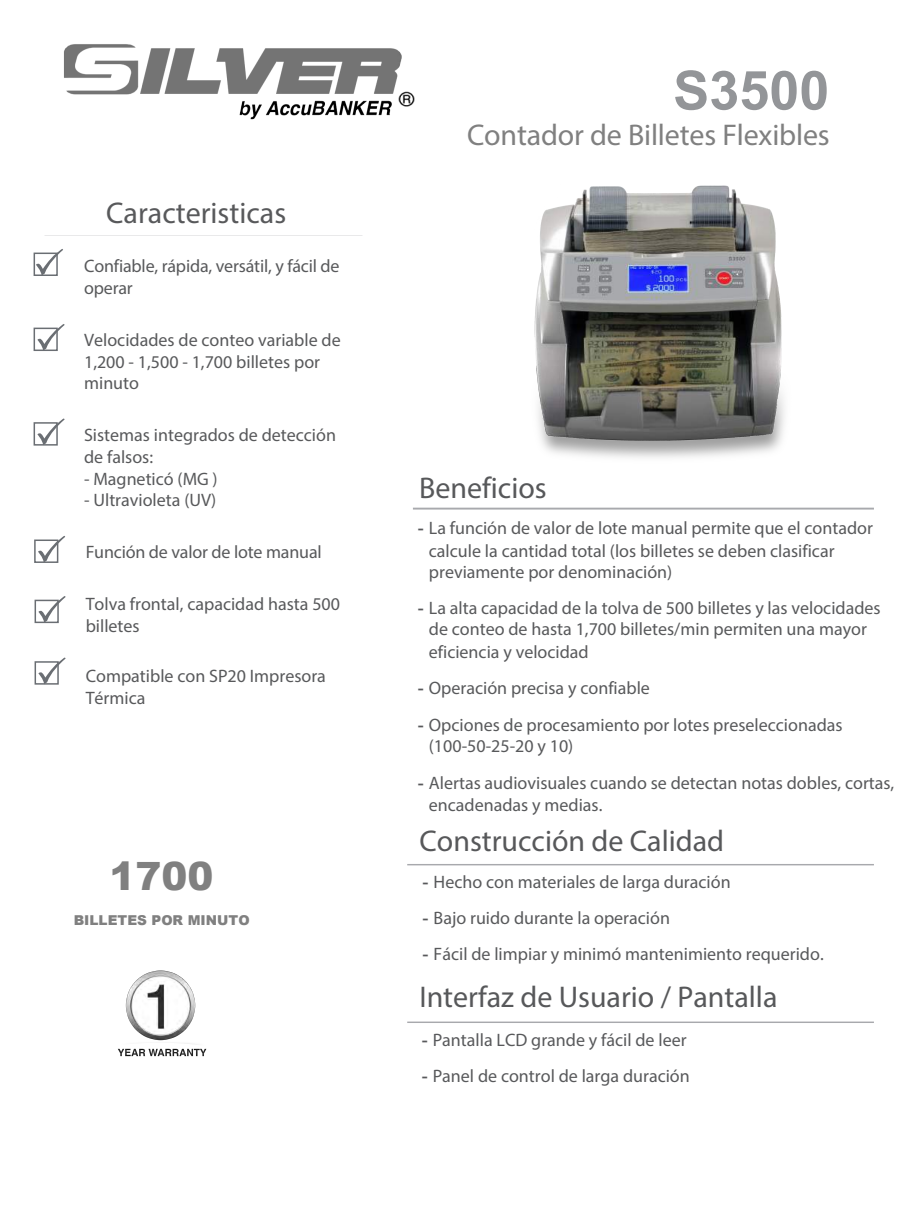
<style>
.page{position:relative;width:919px;height:1210px;background:#fff}
.page>*{position:absolute;margin:0;border:0;box-sizing:border-box;transform-origin:0 0}
.t1{font:700 54px "Arial";color:#939598}
.t2{font:900 39px "Arial";color:#808080}
.t3{font:30px "Myriad Pro";color:#57585a}
.t4{font:30px "Myriad Pro";letter-spacing:-.005em;color:#808080}
.t5{font:30px "Myriad Pro";color:#58595b}
.t6{font:18px/21.6px "Myriad Pro";color:#58595b}
.t7{font:900 13.65px "Arial";color:#808080}
.s1{font-family:"Arial"}
</style>
<div class="page">
<hr style="left:407px;top:863px;width:467px;height:2px;background:#a8a9ad">
<hr style="left:413px;top:507px;width:461px;height:2px;background:#a8a9ad">
<img style="left:118px;top:970px;width:89px;height:87px">
<img style="left:64px;top:44px;width:338px;height:76px">
<svg style="left:37px;top:324px;width:28px;height:24px"></svg>
<div style="left:34px;top:327px;width:24px;height:24px;border:2px solid #6a6e73"></div>
<svg style="left:37px;top:418px;width:28px;height:24px"></svg>
<div style="left:34px;top:422px;width:24px;height:23px;border:2px solid #6a6e73"></div>
<svg style="left:38px;top:536px;width:27px;height:26px"></svg>
<div style="left:34px;top:539px;width:24px;height:24px;border:2px solid #6a6e73"></div>
<svg style="left:38px;top:596px;width:28px;height:24px"></svg>
<div style="left:35px;top:599px;width:24px;height:24px;border:2px solid #6a6e73"></div>
<svg style="left:37px;top:249px;width:26px;height:24px"></svg>
<div style="left:34px;top:252px;width:24px;height:24px;border:2px solid #6a6e73"></div>
<img style="left:398px;top:91px;width:17px;height:17px">
<hr style="left:407px;top:1021px;width:467px;height:1px;background:#a8a9ad">
<img style="left:534px;top:185px;width:251px;height:273px">
<svg style="left:38px;top:657px;width:28px;height:24px"></svg>
<div style="left:35px;top:661px;width:24px;height:23px;border:2px solid #6a6e73"></div>
<h3 class="t5" style="left:106px;top:194px;width:181px">Caracteristicas</h3>
<p class="t6" style="left:84px;top:254px;width:257px;line-height:22.4px">Confiable, rápida, versátil, y fácil de operar</p>
<p class="t6" style="left:84px;top:329px;width:258px">Velocidades de conteo variable de<br>1,200 - 1,500 - 1,700 billetes por minuto</p>
<p class="t6" style="left:84px;top:423px;width:253px">Sistemas integrados de detección de falsos:</p>
<p class="t6" style="left:84px;top:467px;width:135px">- Magneticó (MG )</p>
<p class="t6" style="left:84px;top:489px;width:134px">- Ultravioleta (UV)</p>
<p class="t6" style="left:86px;top:541px;width:238px">Función de valor de lote manual</p>
<p class="t6" style="left:86px;top:592px;width:256px">Tolva frontal, capacidad hasta 500 billetes</p>
<p class="t6" style="left:86px;top:665px;width:242px">Compatible con SP20 Impresora<br>Térmica</p>
<h2 class="t2" style="left:109px;top:848px;width:106px">1700</h2>
<p class="t7" style="left:74px;top:910px;width:177px">BILLETES POR MINUTO</p>
<h1 class="t1" style="left:673px;top:52px;width:158px">S3500</h1>
<h3 class="t4" style="left:467px;top:116px;width:364px">Contador de Billetes Flexibles</h3>
<h3 class="t3" style="left:419px;top:469px;width:129px">Beneficios</h3>
<p class="t6" style="left:429px;top:517px;width:446px;line-height:22px;text-indent:-11px"><span class="s1">-</span> La función de valor de lote manual permite que el contador calcule la cantidad total (los billetes se deben clasificar previamente por denominación)</p>
<p class="t6" style="left:429px;top:596px;width:453px;line-height:22px;text-indent:-11px"><span class="s1">-</span> La alta capacidad de la tolva de 500 billetes y las velocidades de conteo de hasta 1,700 billetes/min permiten una mayor eficiencia y velocidad</p>
<p class="t6" style="left:418px;top:677px;width:234px"><span class="s1">-</span> Operación precisa y confiable</p>
<p class="t6" style="left:429px;top:713px;width:415px;text-indent:-11px"><span class="s1">-</span> Opciones de procesamiento por lotes preseleccionadas (100-50-25-20 y 10)</p>
<p class="t6" style="left:429px;top:771px;width:467px;text-indent:-11px"><span class="s1">-</span> Alertas audiovisuales cuando se detectan notas dobles, cortas, encadenadas y medias.</p>
<h3 class="t3" style="left:419px;top:821px;width:306px">Construcción de Calidad</h3>
<p class="t6" style="left:423px;top:870px;width:310px"><span class="s1">-</span> Hecho con materiales de larga duración</p>
<p class="t6" style="left:423px;top:906px;width:249px"><span class="s1">-</span> Bajo ruido durante la operación</p>
<p class="t6" style="left:423px;top:942px;width:403px"><span class="s1">-</span> Fácil de limpiar y minimó mantenimiento requerido.</p>
<h3 class="t3" style="left:419px;top:978px;width:359px">Interfaz de Usuario / Pantalla</h3>
<p class="t6" style="left:422px;top:1028px;width:266px"><span class="s1">-</span> Pantalla LCD grande y fácil de leer</p>
<p class="t6" style="left:422px;top:1064px;width:270px"><span class="s1">-</span> Panel de control de larga duración</p>
</div>
